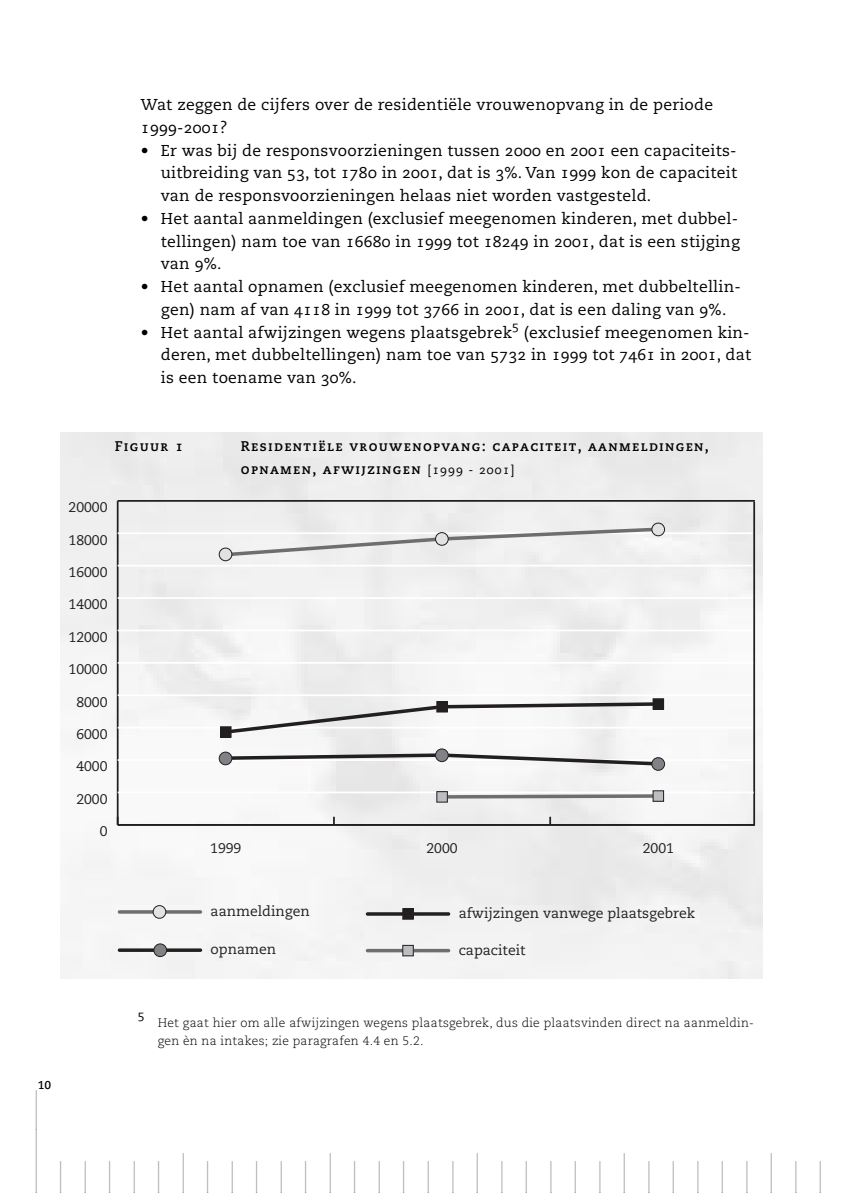
<style>
.page{position:relative;width:847px;height:1193px;background:#fff}
.page>*{position:absolute;margin:0;border:0;box-sizing:border-box;transform-origin:0 0}
.t1{font:15.75px/22.8px "Caecilia Roman Os F";letter-spacing:.015em;color:#000;text-align:justify}
.t2{font:15.75px/24.5px "Caecilia Roman Os F";color:#999}
.t3{font:14px "Caecilia";color:#231f20}
.t4{font:14px/22.8px "Caecilia Bold SC";letter-spacing:.095em;color:#000}
.t5{font:300 12.25px/18.4px "Caecilia";letter-spacing:.015em;color:#000}
.t6{font:12.25px "Caecilia Roman Os F";color:#000}
.t7{font:700 11.38px "Caecilia";color:#000}
.s1{font-family:"Caecilia Roman SC";font-size:12.25px}
</style>
<div class="page">
<svg style="left:60px;top:432px;width:703px;height:547px"></svg>
<p class="t1" style="left:141px;top:95px;width:574px">Wat zeggen de cijfers over de residentiële vrouwenopvang in de periode<br>1999-2001?</p>
<p class="t1" style="left:161px;top:140px;width:578px;text-indent:-20px">• Er was bij de responsvoorzieningen tussen 2000 en 2001 een capaciteits&shy;uitbreiding van 53, tot 1780 in 2001, dat is 3%. Van 1999 kon de capaciteit van de responsvoorzieningen helaas niet worden vastgesteld.</p>
<p class="t1" style="left:161px;top:208px;width:580px;text-indent:-20px">• Het aantal aanmeldingen (exclusief meegenomen kinderen, met dubbel&shy;tellingen) nam toe van 16680 in 1999 tot 18249 in 2001, dat is een stijging van 9%.</p>
<p class="t1" style="left:141px;top:277px;width:601px;text-align:center">• Het aantal opnamen (exclusief meegenomen kinderen, met dubbeltellin&shy;gen) nam af van 4118 in 1999 tot 3766 in 2001, dat is een daling van 9%.</p>
<p class="t1" style="left:141px;top:322px;width:372px">• Het aantal afwijzingen wegens plaatsgebrek</p>
<p class="t6" style="left:512px;top:321px;width:8px">5</p>
<p class="t1" style="left:161px;top:322px;width:592px;text-indent:363px">(exclusief meegenomen kin&shy;deren, met dubbeltellingen) nam toe van 5732 in 1999 tot 7461 in 2001, dat is een toename van 30%.</p>
<p class="t4" style="left:115px;top:435px;width:70px">Figuur 1</p>
<p class="t4" style="left:241px;top:435px;width:470px">Residentiële vrouwenopvang: capaciteit, aanmeldingen, opnamen, afwijzingen <span class="s1">[1999 - 2001]</span></p>
<p class="t3" style="left:69px;top:501px;width:40px">20000</p>
<p class="t3" style="left:69px;top:534px;width:40px">18000</p>
<p class="t3" style="left:69px;top:566px;width:40px">16000</p>
<p class="t3" style="left:69px;top:599px;width:40px">14000</p>
<p class="t3" style="left:69px;top:631px;width:40px">12000</p>
<p class="t3" style="left:69px;top:663px;width:40px">10000</p>
<p class="t3" style="left:76px;top:696px;width:33px">8000</p>
<p class="t3" style="left:76px;top:728px;width:33px">6000</p>
<p class="t3" style="left:76px;top:761px;width:33px">4000</p>
<p class="t3" style="left:76px;top:793px;width:33px">2000</p>
<p class="t3" style="left:100px;top:825px;width:9px">0</p>
<p class="t3" style="left:210px;top:842px;width:33px">1999</p>
<p class="t3" style="left:426px;top:842px;width:33px">2000</p>
<p class="t3" style="left:643px;top:842px;width:33px">2001</p>
<p class="t3" style="left:211px;top:905px;width:101px">aanmeldingen</p>
<p class="t3" style="left:211px;top:943px;width:67px">opnamen</p>
<p class="t3" style="left:459px;top:907px;width:238px">afwijzingen vanwege plaatsgebrek</p>
<p class="t3" style="left:459px;top:944px;width:68px">capaciteit</p>
<p class="t6" style="left:138px;top:1009px;width:8px">5</p>
<p class="t5" style="left:158px;top:1014px;width:598px">Het gaat hier om alle afwijzingen wegens plaatsgebrek, dus die plaatsvinden direct na aanmeldin&shy;gen èn na intakes; zie paragrafen 4.4 en 5.2.</p>
<p class="t7" style="left:38px;top:1080px;width:15px">10</p>
<p class="t2" style="left:18px;top:1192px;width:104px;rotate:-90deg">_____________ ____<br>____<br>____<br>____<br>____<br>_____<br>____<br>____<br>____<br>____<br>____<br>_____<br>____<br>____<br>____<br>____<br>____<br>_____<br>____<br>____<br>____<br>____<br>____<br>_____<br>____<br>____<br>____<br>____<br>____<br>_____<br>____<br>____</p>
</div>
